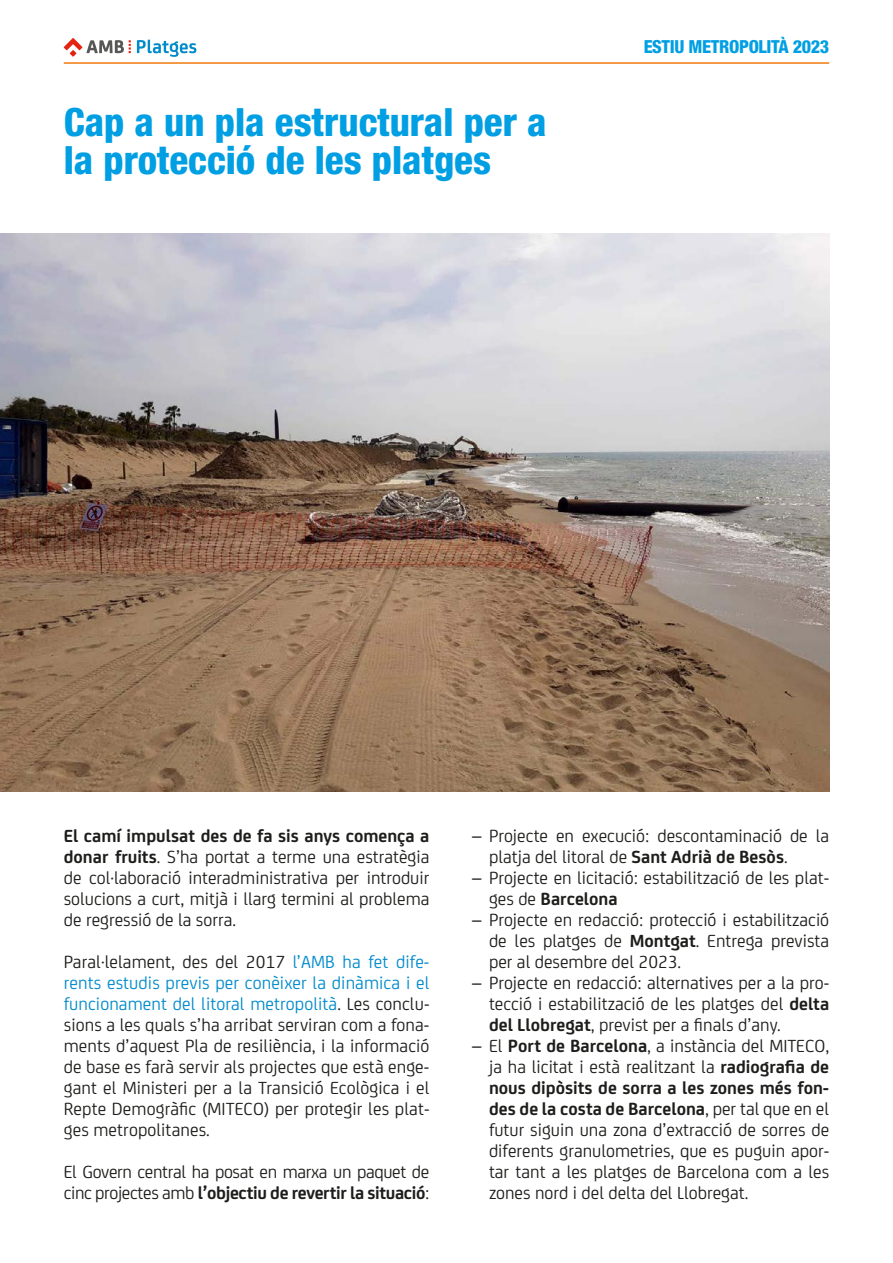
<style>
.page{position:relative;width:893px;height:1263px;background:#fff}
.page>*{position:absolute;margin:0;border:0;box-sizing:border-box;transform-origin:0 0}
.t1{font:800 condensed 39px/38px "Helvetica Neue LT Std";color:#009fe3}
.t2{font:18.75px/21px "FS Joey";color:#1d1d1b;text-align:justify}
.t3{font:18.75px/21px "FS Joey";letter-spacing:-.02em;color:#1d1d1b}
.t4{font:800 condensed 18px "Helvetica Neue LT Std";letter-spacing:-.02em;color:#009fe3}
.s1{font-weight:700}
.s2{color:#008bcb}
</style>
<div class="page">
<hr style="left:64px;top:62px;width:765px;height:2px;background:#ef7b10">
<svg style="left:64px;top:38px;width:67px;height:19px"></svg>
<svg style="left:137px;top:40px;width:59px;height:17px"></svg>
<img style="left:0;top:233px;width:829px;height:559px">
<h1 class="t1" style="left:64px;top:103px;width:484px">Cap a un pla estructural per a la protecció de les platges</h1>
<p class="t4" style="left:644px;top:36px;width:187px">ESTIU METROPOLITÀ 2023</p>
<p class="t2" style="left:64px;top:824px;width:367px"><span class="s1">El camí impulsat des de fa sis anys comença a donar fruits</span>. S’ha portat a terme una estratègia de col·laboració interadministrativa per introduir solucions a curt, mitjà i llarg termini al problema de regressió de la sorra.</p>
<p class="t2" style="left:64px;top:950px;width:367px">Paral·lelament, des del 2017 <span class="s2">l’AMB ha fet dife&shy;rents estudis previs per conèixer la dinàmica i el funcionament del litoral metropolità</span>. Les conclu&shy;sions a les quals s’ha arribat serviran com a fona&shy;ments d’aquest Pla de resiliència, i la informació de base es farà servir als projectes que està enge&shy;gant el Ministeri per a la Transició Ecològica i el Repte Demogràfic (MITECO) per protegir les plat&shy;ges metropolitanes.</p>
<p class="t3" style="left:64px;top:1160px;width:367px">El Govern central ha posat en marxa un paquet de cinc projectes amb <span class="s1">l’objectiu de revertir la situació</span>:</p>
<p class="t2" style="left:489px;top:824px;width:342px;text-indent:-17px">– Projecte en execució: descontaminació de la platja del litoral de <span class="s1">Sant Adrià de Besòs</span>.</p>
<p class="t2" style="left:489px;top:866px;width:342px;text-indent:-17px">– Projecte en licitació: estabilització de les plat&shy;ges de <span class="s1">Barcelona</span></p>
<p class="t2" style="left:489px;top:908px;width:342px;text-indent:-17px">– Projecte en redacció: protecció i estabilització de les platges de <span class="s1">Montgat</span>. Entrega prevista per al desembre del 2023.</p>
<p class="t2" style="left:489px;top:971px;width:342px;text-indent:-17px">– Projecte en redacció: alternatives per a la pro&shy;tecció i estabilització de les platges del <span class="s1">delta del Llobregat</span>, previst per a finals d’any.</p>
<p class="t2" style="left:489px;top:1034px;width:342px;text-indent:-17px">– El <span class="s1">Port de Barcelona</span>, a instància del MITECO, ja ha licitat i està realitzant la <span class="s1">radiografia de nous dipòsits de sorra a les zones més fon&shy;des de la costa de Barcelona</span>, per tal que en el futur siguin una zona d’extracció de sorres de diferents granulometries, que es puguin apor&shy;tar tant a les platges de Barcelona com a les zones nord i del delta del Llobregat.</p>
</div>
